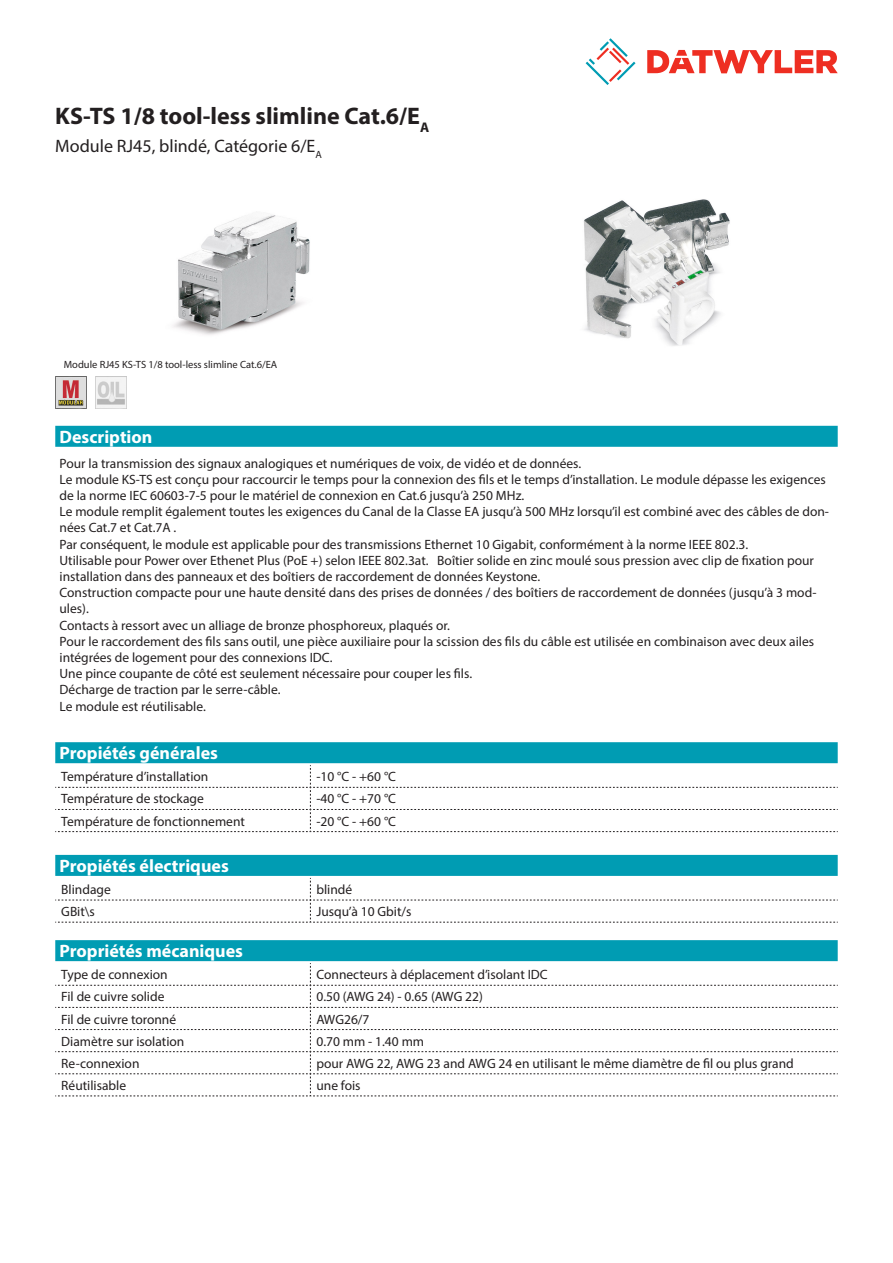
<style>
.page{position:relative;width:893px;height:1263px;background:#fff}
.page>*{position:absolute;margin:0;border:0;box-sizing:border-box;transform-origin:0 0}
.Product_Head{font:700 24px "Myriad Pro";color:#231f20}
.Standard_Head_Proper{font:700 18px "Myriad Pro";color:#fff}
.SubHead{font:18px "Myriad Pro";color:#231f20}
.Standard_text{font:13.5px/16.2px "Myriad Pro";color:#231f20}
.myriad_light_propert{font:13.5px "Myriad Pro";color:#231f20}
.imagetext{font:10.5px "Myriad Pro";color:#231f20}
</style>
<div class="page">
<svg style="left:586px;top:38px;width:49px;height:47px"></svg>
<svg style="left:647px;top:50px;width:191px;height:23px"></svg>
<img style="left:173px;top:215px;width:137px;height:120px">
<img style="left:583px;top:199px;width:147px;height:147px">
<div style="left:55px;top:426px;width:783px;height:21px;background:#009cb3"></div>
<img style="left:95px;top:377px;width:31px;height:31px">
<img style="left:55px;top:377px;width:32px;height:31px">
<div style="left:55px;top:742px;width:783px;height:21px;background:#009cb3"></div>
<svg style="left:55px;top:765px;width:783px;height:67px"></svg>
<div style="left:55px;top:940px;width:783px;height:21px;background:#009cb3"></div>
<svg style="left:55px;top:963px;width:783px;height:134px"></svg>
<div style="left:55px;top:855px;width:783px;height:21px;background:#009cb3"></div>
<svg style="left:55px;top:878px;width:783px;height:45px"></svg>
<p class="Product_Head" style="left:55px;top:101px;width:375px">KS-TS 1/8 tool-less slimline Cat.6/E<sub>A</sub></p>
<p class="SubHead" style="left:55px;top:135px;width:268px">Module RJ45, blindé, Catégorie 6/E<sub>A</sub></p>
<p class="imagetext" style="left:64px;top:358px;width:215px">Module RJ45 KS-TS 1/8 tool-less slimline Cat.6/EA</p>
<p class="Standard_Head_Proper" style="left:60px;top:425px;width:94px">Description</p>
<p class="Standard_text" style="left:60px;top:455px;width:771px">Pour la transmission des signaux analogiques et numériques de voix, de vidéo et de données.<br>Le module KS-TS est conçu pour raccourcir le temps pour la connexion des fils et le temps d’installation. Le module dépasse les exigences de la norme IEC 60603-7-5 pour le matériel de connexion en Cat.6 jusqu’à 250 MHz.<br>Le module remplit également toutes les exigences du Canal de la Classe EA jusqu’à 500 MHz lorsqu’il est combiné avec des câbles de don&shy;nées Cat.7 et Cat.7A .<br>Par conséquent, le module est applicable pour des transmissions Ethernet 10 Gigabit, conformément à la norme IEEE 802.3.<br>Utilisable pour Power over Ethenet Plus (PoE +) selon IEEE 802.3at. Boîtier solide en zinc moulé sous pression avec clip de fixation pour installation dans des panneaux et des boîtiers de raccordement de données Keystone.<br>Construction compacte pour une haute densité dans des prises de données / des boîtiers de raccordement de données (jusqu’à 3 mod&shy;ules).<br>Contacts à ressort avec un alliage de bronze phosphoreux, plaqués or.<br>Pour le raccordement des fils sans outil, une pièce auxiliaire pour la scission des fils du câble est utilisée en combinaison avec deux ailes intégrées de logement pour des connexions IDC.<br>Une pince coupante de côté est seulement nécessaire pour couper les fils.<br>Décharge de traction par le serre-câble.<br>Le module est réutilisable.</p>
<p class="Standard_Head_Proper" style="left:60px;top:741px;width:160px">Propiétés générales</p>
<p class="myriad_light_propert" style="left:61px;top:768px;width:149px">Température d’installation</p>
<p class="myriad_light_propert" style="left:316px;top:768px;width:81px">-10 °C - +60 °C</p>
<p class="myriad_light_propert" style="left:61px;top:791px;width:144px">Température de stockage</p>
<p class="myriad_light_propert" style="left:316px;top:791px;width:81px">-40 °C - +70 °C</p>
<p class="myriad_light_propert" style="left:61px;top:813px;width:185px">Température de fonctionnement</p>
<p class="myriad_light_propert" style="left:316px;top:813px;width:81px">-20 °C - +60 °C</p>
<p class="Standard_Head_Proper" style="left:60px;top:854px;width:171px">Propiétés électriques</p>
<p class="myriad_light_propert" style="left:61px;top:881px;width:51px">Blindage</p>
<p class="myriad_light_propert" style="left:316px;top:881px;width:37px">blindé</p>
<p class="myriad_light_propert" style="left:61px;top:903px;width:35px">GBit\s</p>
<p class="myriad_light_propert" style="left:316px;top:903px;width:97px">Jusqu’à 10 Gbit/s</p>
<p class="Standard_Head_Proper" style="left:60px;top:939px;width:185px">Propriétés mécaniques</p>
<p class="myriad_light_propert" style="left:61px;top:966px;width:108px">Type de connexion</p>
<p class="myriad_light_propert" style="left:316px;top:966px;width:233px">Connecteurs à déplacement d’isolant IDC</p>
<p class="myriad_light_propert" style="left:61px;top:988px;width:105px">Fil de cuivre solide</p>
<p class="myriad_light_propert" style="left:316px;top:988px;width:168px">0.50 (AWG 24) - 0.65 (AWG 22)</p>
<p class="myriad_light_propert" style="left:61px;top:1011px;width:116px">Fil de cuivre toronné</p>
<p class="myriad_light_propert" style="left:316px;top:1011px;width:55px">AWG26/7</p>
<p class="myriad_light_propert" style="left:61px;top:1033px;width:125px">Diamètre sur isolation</p>
<p class="myriad_light_propert" style="left:316px;top:1033px;width:109px">0.70 mm - 1.40 mm</p>
<p class="myriad_light_propert" style="left:61px;top:1055px;width:80px">Re-connexion</p>
<p class="myriad_light_propert" style="left:316px;top:1055px;width:479px">pour AWG 22, AWG 23 and AWG 24 en utilisant le même diamètre de fil ou plus grand</p>
<p class="myriad_light_propert" style="left:61px;top:1077px;width:66px">Réutilisable</p>
<p class="myriad_light_propert" style="left:316px;top:1077px;width:46px">une fois</p>
</div>
